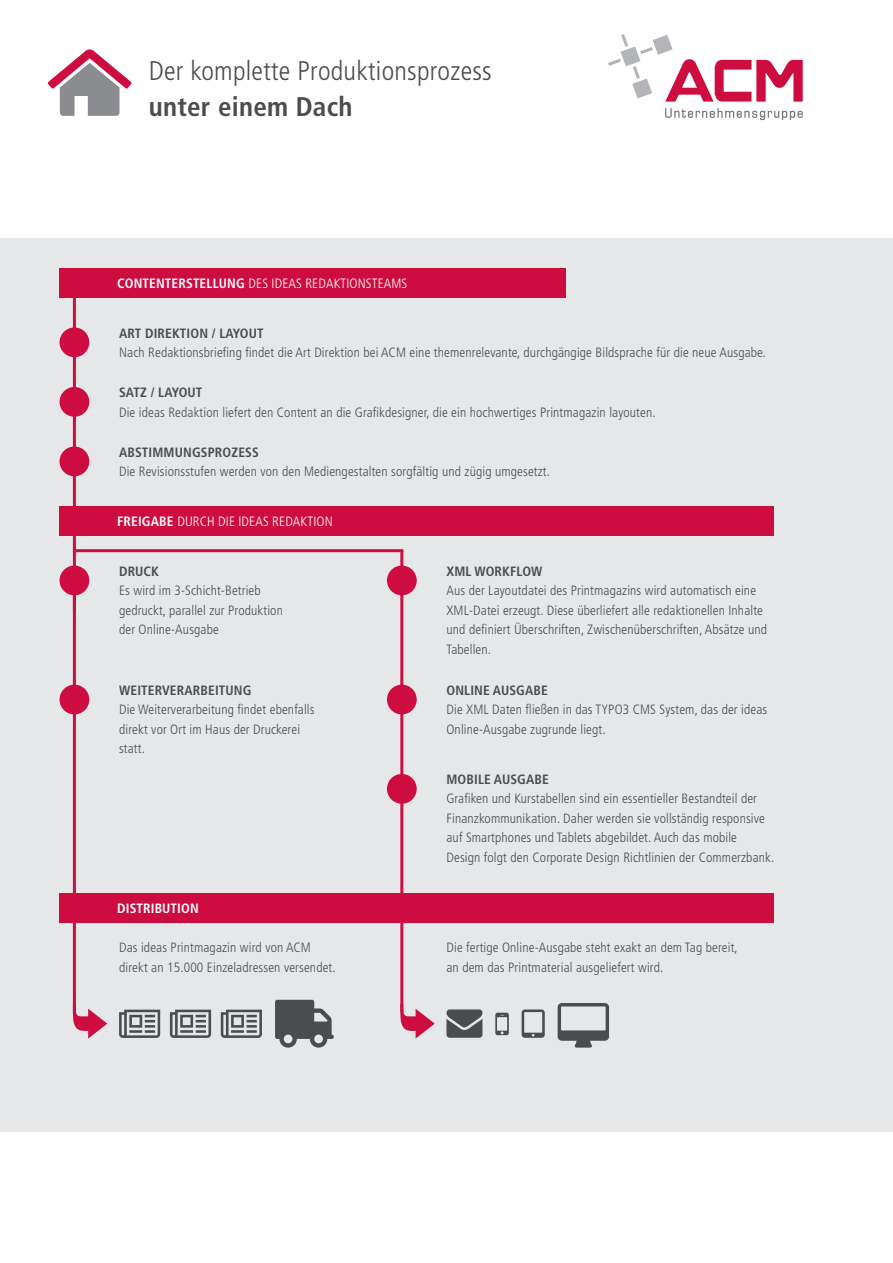
<style>
.page{position:relative;width:893px;height:1263px;background:#fff}
.page>*{position:absolute;margin:0;border:0;box-sizing:border-box;transform-origin:0 0}
.t1{font:300 condensed 27px "Frutiger";letter-spacing:.01em;color:#4b4c4d}
.t2{font:700 condensed 27px "Frutiger";letter-spacing:.01em;color:#4b4c4d}
.t3{font:300 condensed 13.5px/19.5px "Frutiger";letter-spacing:.01em;color:#4b4c4d}
.t4{font:700 condensed 13.5px "Frutiger";letter-spacing:.01em;color:#4b4c4d}
.t5{font:300 condensed 13.5px "Frutiger";letter-spacing:.01em;color:#fff}
.t6{font:700 condensed 13.5px "Frutiger";letter-spacing:.01em;color:#fff}
.s1{font-weight:700}
</style>
<div class="page">
<div style="left:0;top:238px;width:893px;height:893px;background:#e6e7e9"></div>
<svg style="left:48px;top:49px;width:83px;height:67px"></svg>
<div style="left:60px;top:327px;width:29px;height:30px;background:#cd0d40;border-radius:50%"></div>
<div style="left:60px;top:387px;width:29px;height:30px;background:#cd0d40;border-radius:50%"></div>
<div style="left:60px;top:446px;width:29px;height:30px;background:#cd0d40;border-radius:50%"></div>
<div style="left:60px;top:566px;width:29px;height:29px;background:#cd0d40;border-radius:50%"></div>
<div style="left:387px;top:566px;width:30px;height:29px;background:#cd0d40;border-radius:50%"></div>
<div style="left:60px;top:685px;width:29px;height:29px;background:#cd0d40;border-radius:50%"></div>
<div style="left:387px;top:685px;width:30px;height:29px;background:#cd0d40;border-radius:50%"></div>
<div style="left:387px;top:774px;width:30px;height:30px;background:#cd0d40;border-radius:50%"></div>
<hr style="left:73px;top:285px;width:3px;height:327px;background:#cd0d40">
<hr style="left:73px;top:579px;width:3px;height:433px;background:#cd0d40">
<hr style="left:400px;top:550px;width:3px;height:462px;background:#cd0d40">
<div style="left:60px;top:506px;width:714px;height:30px;background:#cd0d40"></div>
<hr style="left:76px;top:549px;width:327px;height:3px;background:#cd0d40">
<div style="left:60px;top:268px;width:506px;height:30px;background:#cd0d40"></div>
<div style="left:60px;top:893px;width:714px;height:30px;background:#cd0d40"></div>
<svg style="left:608px;top:34px;width:195px;height:68px"></svg>
<svg style="left:665px;top:108px;width:138px;height:12px"></svg>
<svg style="left:119px;top:1010px;width:143px;height:28px"></svg>
<svg style="left:275px;top:1000px;width:59px;height:47px"></svg>
<svg style="left:446px;top:1003px;width:163px;height:44px"></svg>
<svg style="left:73px;top:1003px;width:34px;height:35px"></svg>
<svg style="left:400px;top:1003px;width:35px;height:35px"></svg>
<h1 class="t1" style="left:149px;top:55px;width:344px">Der komplette Produktionsprozess</h1>
<h1 class="t2" style="left:149px;top:90px;width:205px">UNTER EINEM DACH</h1>
<p class="t5" style="left:117px;top:275px;width:203px"><span class="s1">CONTENTERSTELLUNG</span> Des IDEas Redaktionsteams</p>
<p class="t4" style="left:119px;top:325px;width:61px">ART DIREKTIO</p>
<p class="t4" style="left:199px;top:325px;width:50px">N / LAYOUT</p>
<p class="t3" style="left:119px;top:343px;width:648px">Nach Redaktionsbriefing findet die Art Direktion bei ACM eine themenrelevante, durchgängige Bildsprache für die neue Ausgabe.</p>
<p class="t4" style="left:119px;top:384px;width:15px">SATZ</p>
<p class="t4" style="left:151px;top:384px;width:37px">/ LAYOUT</p>
<p class="t3" style="left:119px;top:402px;width:538px">Die ideas Redaktion liefert den Content an die Grafikdesigner, die ein hochwertiges Printmagazin layouten.</p>
<p class="t4" style="left:119px;top:444px;width:18px">ABSTIMMU</p>
<p class="t4" style="left:183px;top:444px;width:18px">NGSPROZ</p>
<p class="t4" style="left:238px;top:444px;width:15px">ESS</p>
<p class="t3" style="left:119px;top:462px;width:432px">Die Revisionsstufen werden von den Mediengestalten sorgfältig und zügig umgesetzt.</p>
<p class="t6" style="left:117px;top:513px;width:34px">FREIGAB</p>
<p class="t5" style="left:167px;top:514px;width:27px"><span class="s1">E</span> Durch</p>
<p class="t5" style="left:218px;top:514px;width:27px">die ideas</p>
<p class="t5" style="left:272px;top:514px;width:15px">Redaktion</p>
<p class="t4" style="left:119px;top:563px;width:41px">DRUCK</p>
<p class="t3" style="left:119px;top:581px;width:165px">Es wird im 3-Schicht-Betrieb gedruckt, parallel zur Produktion der Online-Ausgabe</p>
<p class="t4" style="left:119px;top:682px;width:67px">WEITERVERARB</p>
<p class="t4" style="left:208px;top:682px;width:43px">EITUNG</p>
<p class="t3" style="left:119px;top:700px;width:197px">Die Weiterverarbeitung findet ebenfalls direkt vor Ort im Haus der Druckerei statt.</p>
<p class="t6" style="left:117px;top:900px;width:16px">DISTRIBUTIO</p>
<p class="t6" style="left:190px;top:900px;width:10px">N</p>
<p class="t3" style="left:119px;top:938px;width:218px">Das ideas Printmagazin wird von ACM direkt an 15.000 Einzeladressen versendet.</p>
<p class="t4" style="left:446px;top:563px;width:49px">XML WORKFLOW</p>
<p class="t3" style="left:446px;top:581px;width:322px">Aus der Layoutdatei des Printmagazins wird automatisch eine XML-Datei erzeugt. Diese überliefert alle redaktionellen Inhalte und definiert Überschriften, Zwischenüberschriften, Absätze und Tabellen.</p>
<p class="t4" style="left:446px;top:682px;width:64px">ONLINE AUSGAB</p>
<p class="t4" style="left:541px;top:682px;width:8px">E</p>
<p class="t3" style="left:446px;top:700px;width:322px">Die XML Daten fließen in das TYPO3 CMS System, das der ideas<br>Online-Ausgabe zugrunde liegt.</p>
<p class="t4" style="left:446px;top:771px;width:9px">MOBIL</p>
<p class="t4" style="left:484px;top:771px;width:27px">E AUSGAB</p>
<p class="t4" style="left:542px;top:771px;width:8px">E</p>
<p class="t3" style="left:446px;top:789px;width:329px">Grafiken und Kurstabellen sind ein essentieller Bestandteil der Finanzkommunikation. Daher werden sie vollständig responsive auf Smartphones und Tablets abgebildet. Auch das mobile Design folgt den Corporate Design Richtlinien der Commerzbank.</p>
<p class="t3" style="left:446px;top:938px;width:293px">Die fertige Online-Ausgabe steht exakt an dem Tag bereit, an dem das Printmaterial ausgeliefert wird.</p>
</div>
